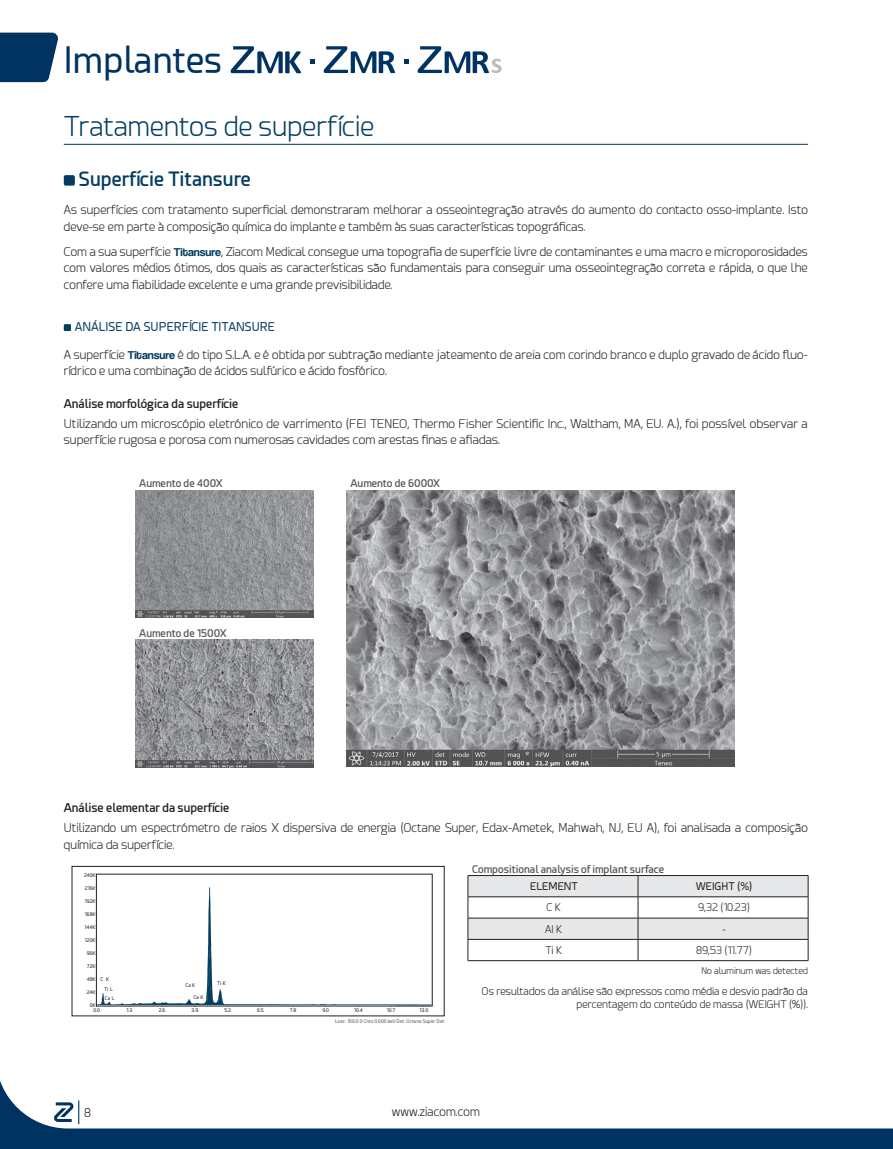
<style>
.page{position:relative;width:893px;height:1149px;background:#fff}
.page>*{position:absolute;margin:0;border:0;box-sizing:border-box;transform-origin:0 0}
.t1{font:36px "Esphimere";color:#003361}
.t2{font:300 27px "Esphimere";color:#033d60}
.t3{font:600 19.5px "Esphimere";color:#033d60}
.t4{font:300 12px/16.5px "Esphimere";color:#231f20}
.t5{font:600 12px "Esphimere";color:#231f20}
.t6{font:12px "Esphimere";color:#033d60}
.t7{font:300 10.5px/12.6px "Esphimere";color:#231f20;text-align:right}
.t8{font:600 10.5px "Esphimere";color:#57585a}
.t9{font:10.5px "Esphimere";color:#231f20}
.t10{font:300 9px "Esphimere";color:#231f20}
.t11{font:4.95px/5.6px "Esphimere";color:#231f20}
.t12{font:4.95px "Esphimere";color:#57585a}
.s1{font-family:"Coolvetica Rg";font-weight:400;color:#033d60}
</style>
<div class="page">
<svg style="left:231px;top:46px;width:70px;height:27px"></svg>
<svg style="left:418px;top:46px;width:84px;height:27px"></svg>
<svg style="left:324px;top:46px;width:71px;height:27px"></svg>
<svg style="left:310px;top:59px;width:5px;height:5px"></svg>
<svg style="left:404px;top:59px;width:5px;height:5px"></svg>
<svg style="left:0;top:33px;width:58px;height:49px;background:#14436d"></svg>
<svg style="left:0;top:1080px;width:893px;height:68px"></svg>
<svg style="left:54px;top:1100px;width:25px;height:23px"></svg>
<svg style="left:468px;top:875px;width:341px;height:85px"></svg>
<hr style="left:468px;top:960px;width:170px;height:1px;background:#231f20">
<hr style="left:638px;top:960px;width:170px;height:1px;background:#231f20">
<img style="left:135px;top:490px;width:179px;height:127px">
<img style="left:135px;top:639px;width:179px;height:127px">
<img style="left:346px;top:490px;width:388px;height:276px">
<div style="left:64px;top:175px;width:11px;height:10px;background:#033d60;border-radius:2px"></div>
<div style="left:64px;top:324px;width:7px;height:7px;background:#033d60"></div>
<hr style="left:64px;top:144px;width:744px;height:1px;background:#003361">
<svg style="left:96px;top:886px;width:335px;height:120px"></svg>
<div style="left:72px;top:866px;width:372px;height:149px;border:1px solid #231f20"></div>
<h1 class="t1" style="left:64px;top:40px;width:160px">Implantes</h1>
<h2 class="t2" style="left:64px;top:111px;width:312px">Tratamentos de superfície</h2>
<h3 class="t3" style="left:79px;top:166px;width:174px">Superfície Titansure</h3>
<p class="t4" style="left:64px;top:202px;width:746px">As superfícies com tratamento superficial demonstraram melhorar a osseointegração através do aumento do contacto osso-implante. Isto deve-se em parte à composição química do implante e também às suas características topográficas.</p>
<p class="t4" style="left:64px;top:243px;width:746px;text-align:justify">Com a sua superfície <span class="s1">Titansure</span>, Ziacom Medical consegue uma topografia de superfície livre de contaminantes e uma macro e microporosidades com valores médios ótimos, dos quais as características são fundamentais para conseguir uma osseointegração correta e rápida, o que lhe confere uma fiabilidade excelente e uma grande previsibilidade.</p>
<p class="t6" style="left:75px;top:320px;width:202px">ANÁLISE DA SUPERFÍCIE TITANSURE</p>
<p class="t4" style="left:64px;top:346px;width:746px">A superfície <span class="s1">Titansure</span> é do tipo S.L.A. e é obtida por subtração mediante jateamento de areia com corindo branco e duplo gravado de ácido fluo&shy;rídrico e uma combinação de ácidos sulfúrico e ácido fosfórico.</p>
<p class="t4" style="left:64px;top:415px;width:746px">Utilizando um microscópio eletrónico de varrimento (FEI TENEO, Thermo Fisher Scientific Inc., Waltham, MA, EU. A.), foi possível observar a superfície rugosa e porosa com numerosas cavidades com arestas finas e afiadas.</p>
<p class="t5" style="left:64px;top:396px;width:176px">Análise morfológica da superfície</p>
<p class="t8" style="left:139px;top:477px;width:85px">Aumento de 400X</p>
<p class="t8" style="left:139px;top:626px;width:89px">Aumento de 1500X</p>
<p class="t5" style="left:64px;top:800px;width:167px">Análise elementar da superfície</p>
<p class="t8" style="left:350px;top:477px;width:91px">Aumento de 6000X</p>
<p class="t4" style="left:64px;top:819px;width:746px">Utilizando um espectrómetro de raios X dispersiva de energia (Octane Super, Edax-Ametek, Mahwah, NJ, EU A), foi analisada a composição química da superfície.</p>
<p class="t11" style="left:84px;top:872px;width:13px">240K</p>
<p class="t11" style="left:85px;top:885px;width:12px">216K</p>
<p class="t11" style="left:85px;top:898px;width:12px">192K</p>
<p class="t11" style="left:85px;top:911px;width:12px">168K</p>
<p class="t11" style="left:85px;top:924px;width:13px">144K</p>
<p class="t11" style="left:85px;top:937px;width:12px">120K</p>
<p class="t11" style="left:87px;top:950px;width:10px">96K</p>
<p class="t11" style="left:87px;top:963px;width:10px">72K</p>
<p class="t11" style="left:87px;top:976px;width:11px">48K</p>
<p class="t11" style="left:87px;top:989px;width:10px">24K</p>
<p class="t11" style="left:93px;top:1001px;width:8px;text-indent:-4px">0K<br>0.0</p>
<p class="t11" style="left:100px;top:975px;width:4px">C</p>
<p class="t11" style="left:106px;top:975px;width:5px">K</p>
<p class="t11" style="left:104px;top:986px;width:10px">Ti L</p>
<p class="t11" style="left:105px;top:995px;width:11px">Ca L</p>
<p class="t11" style="left:186px;top:982px;width:11px">CaK</p>
<p class="t11" style="left:194px;top:994px;width:11px">CaK</p>
<p class="t11" style="left:217px;top:980px;width:10px">Ti K</p>
<p class="t11" style="left:127px;top:1007px;width:7px">1.3</p>
<p class="t11" style="left:159px;top:1007px;width:8px">2.6</p>
<p class="t11" style="left:192px;top:1007px;width:8px">3.9</p>
<p class="t11" style="left:224px;top:1007px;width:8px">5.2</p>
<p class="t11" style="left:257px;top:1007px;width:8px">6.5</p>
<p class="t11" style="left:290px;top:1007px;width:8px">7.8</p>
<p class="t11" style="left:323px;top:1007px;width:8px">9.0</p>
<p class="t11" style="left:354px;top:1007px;width:10px">10.4</p>
<p class="t11" style="left:387px;top:1007px;width:10px">10.7</p>
<p class="t11" style="left:420px;top:1007px;width:10px">13.0</p>
<p class="t12" style="left:335px;top:1017px;width:111px">Lsec: 100.0 0 Cnts 0.000 keV Det: Octane Super Det</p>
<p class="t8" style="left:472px;top:862px;width:194px">Compositional analysis of implant surface</p>
<p class="t9" style="left:530px;top:880px;width:49px">ELEMENT</p>
<p class="t9" style="left:696px;top:880px;width:58px">WEIGHT (%)</p>
<p class="t7" style="left:546px;top:901px;width:17px">C K</p>
<p class="t7" style="left:698px;top:901px;width:53px">9,32 (10.23)</p>
<p class="t7" style="left:545px;top:922px;width:19px">AI K</p>
<p class="t7" style="left:722px;top:922px;width:5px">-</p>
<p class="t7" style="left:545px;top:943px;width:19px">Ti K</p>
<p class="t7" style="left:696px;top:943px;width:57px">89,53 (11.77)</p>
<p class="t10" style="left:701px;top:964px;width:108px">No aluminum was detected</p>
<p class="t7" style="left:482px;top:984px;width:328px">Os resultados da análise são expressos como média e desvio padrão da percentagem do conteúdo de massa (WEIGHT (%)).</p>
<p class="t4" style="left:84px;top:1103px;width:8px">8</p>
<p class="t4" style="left:392px;top:1103px;width:90px">www.ziacom.com</p>
</div>
